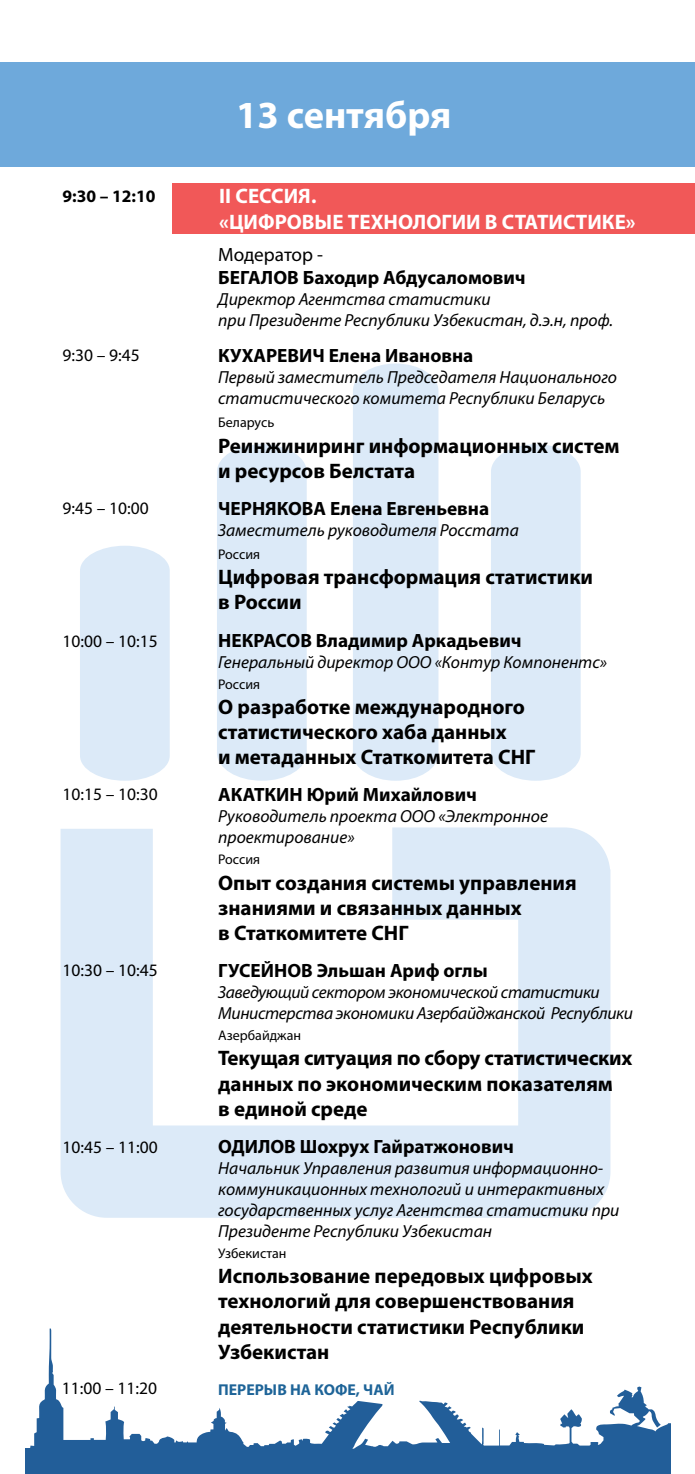
<style>
.page{position:relative;width:695px;height:1474px;background:#fff}
.page>*{position:absolute;margin:0;border:0;box-sizing:border-box;transform-origin:0 0}
.t1{font:700 38.5px "Myriad Pro";color:#fff}
.t2{font:700 21px/25.2px "Myriad Pro";color:#000}
.t3{font:700 21px/25.2px "Myriad Pro";color:#fff}
.t4{font:700 19.25px "Myriad Pro";color:#000}
.t5{font:19.25px "Myriad Pro";color:#000}
.t6{font:italic 17.5px/21px "Myriad Pro";color:#000}
.t7{font:italic 17.5px/21px "Myriad Pro";letter-spacing:-.02em;color:#000}
.t8{font:17.5px "Myriad Pro";color:#000}
.t9{font:700 17.5px "Myriad Pro";color:#000}
.t10{font:700 15.75px "Myriad Pro";color:#1e6498}
.t11{font:14px "Myriad Pro";color:#000}
</style>
<div class="page">
<svg style="left:61px;top:827px;width:549px;height:390px;fill:#dceaf8"></svg>
<div style="left:491px;top:444px;width:89px;height:336px;background:#dceaf8"></div>
<div style="left:353px;top:363px;width:85px;height:417px;background:#dceaf8"></div>
<div style="left:217px;top:444px;width:89px;height:336px;background:#dceaf8"></div>
<div style="left:80px;top:546px;width:90px;height:234px;background:#dceaf8"></div>
<div style="left:25px;top:1456px;width:645px;height:17px;background:#225e99"></div>
<svg style="left:25px;top:1328px;width:645px;height:128px"></svg>
<div style="left:0;top:62px;width:694px;height:104px;background:#6ea9db"></div>
<div style="left:172px;top:184px;width:522px;height:50px;background:#f15858"></div>
<p class="t9" style="left:62px;top:185px;width:94px">9:30 – 12:10</p>
<p class="t8" style="left:62px;top:344px;width:79px">9:30 – 9:45</p>
<p class="t8" style="left:62px;top:497px;width:88px">9:45 – 10:00</p>
<p class="t8" style="left:62px;top:630px;width:97px">10:00 – 10:15</p>
<p class="t8" style="left:62px;top:783px;width:97px">10:15 – 10:30</p>
<p class="t8" style="left:62px;top:959px;width:97px">10:30 – 10:45</p>
<p class="t8" style="left:62px;top:1135px;width:97px">10:45 – 11:00</p>
<h1 class="t1" style="left:236px;top:90px;width:217px">13 сентября</h1>
<p class="t3" style="left:219px;top:183px;width:418px">II СЕССИЯ.<br>«ЦИФРОВЫЕ ТЕХНОЛОГИИ В СТАТИСТИКЕ»</p>
<p class="t5" style="left:218px;top:242px;width:106px">Модератор -</p>
<p class="t4" style="left:218px;top:265px;width:309px">БЕГАЛОВ Баходир Абдусаломович</p>
<p class="t6" style="left:218px;top:288px;width:396px">Директор Агентства статистики<br>при Президенте Республики Узбекистан, д.э.н, проф.</p>
<p class="t4" style="left:218px;top:343px;width:257px">КУХАРЕВИЧ Елена Ивановна</p>
<p class="t6" style="left:218px;top:366px;width:400px">Первый заместитель Председателя Национального статистического комитета Республики Беларусь</p>
<p class="t11" style="left:218px;top:414px;width:58px">Беларусь</p>
<p class="t2" style="left:218px;top:432px;width:403px">Реинжиниринг информационных систем и ресурсов Белстата</p>
<p class="t4" style="left:218px;top:496px;width:272px">ЧЕРНЯКОВА Елена Евгеньевна</p>
<p class="t6" style="left:218px;top:519px;width:302px">Заместитель руководителя Росстата</p>
<p class="t11" style="left:218px;top:545px;width:43px">Россия</p>
<p class="t2" style="left:218px;top:564px;width:376px">Цифровая трансформация статистики в России</p>
<p class="t4" style="left:218px;top:627px;width:305px">НЕКРАСОВ Владимир Аркадьевич</p>
<p class="t6" style="left:218px;top:651px;width:390px">Генеральный директор ООО «Контур Компонентс»</p>
<p class="t11" style="left:218px;top:675px;width:43px">Россия</p>
<p class="t2" style="left:218px;top:693px;width:319px">О разработке международного статистического хаба данных<br>и метаданных Статкомитета СНГ</p>
<p class="t4" style="left:218px;top:782px;width:260px">АКАТКИН Юрий Михайлович</p>
<p class="t6" style="left:218px;top:805px;width:331px">Руководитель проекта ООО «Электронное проектирование»</p>
<p class="t11" style="left:218px;top:851px;width:43px">Россия</p>
<p class="t2" style="left:218px;top:869px;width:360px">Опыт создания системы управления знаниями и связанных данных<br>в Статкомитете СНГ</p>
<p class="t4" style="left:218px;top:958px;width:271px">ГУСЕЙНОВ Эльшан Ариф оглы</p>
<p class="t7" style="left:218px;top:981px;width:416px">Заведующий сектором экономической статистики<br>Министерства экономики Азербайджанской Республики</p>
<p class="t11" style="left:218px;top:1026px;width:84px">Азербайджан</p>
<p class="t2" style="left:218px;top:1044px;width:416px">Текущая ситуация по сбору статистических данных по экономическим показателям<br>в единой среде</p>
<p class="t4" style="left:218px;top:1133px;width:297px">ОДИЛОВ Шохрух Гайратжонович</p>
<p class="t6" style="left:218px;top:1157px;width:403px">Начальник Управления развития информационно&shy;коммуникационных технологий и интерактивных государственных услуг Агентства статистики при Президенте Республики Узбекистан</p>
<p class="t11" style="left:218px;top:1244px;width:70px">Узбекистан</p>
<p class="t2" style="left:218px;top:1262px;width:376px">Использование передовых цифровых технологий для совершенствования деятельности статистики Республики<br>Узбекистан</p>
<p class="t8" style="left:62px;top:1377px;width:97px">11:00 – 11:20</p>
<p class="t10" style="left:218px;top:1379px;width:178px">ПЕРЕРЫВ НА КОФЕ, ЧАЙ</p>
</div>
